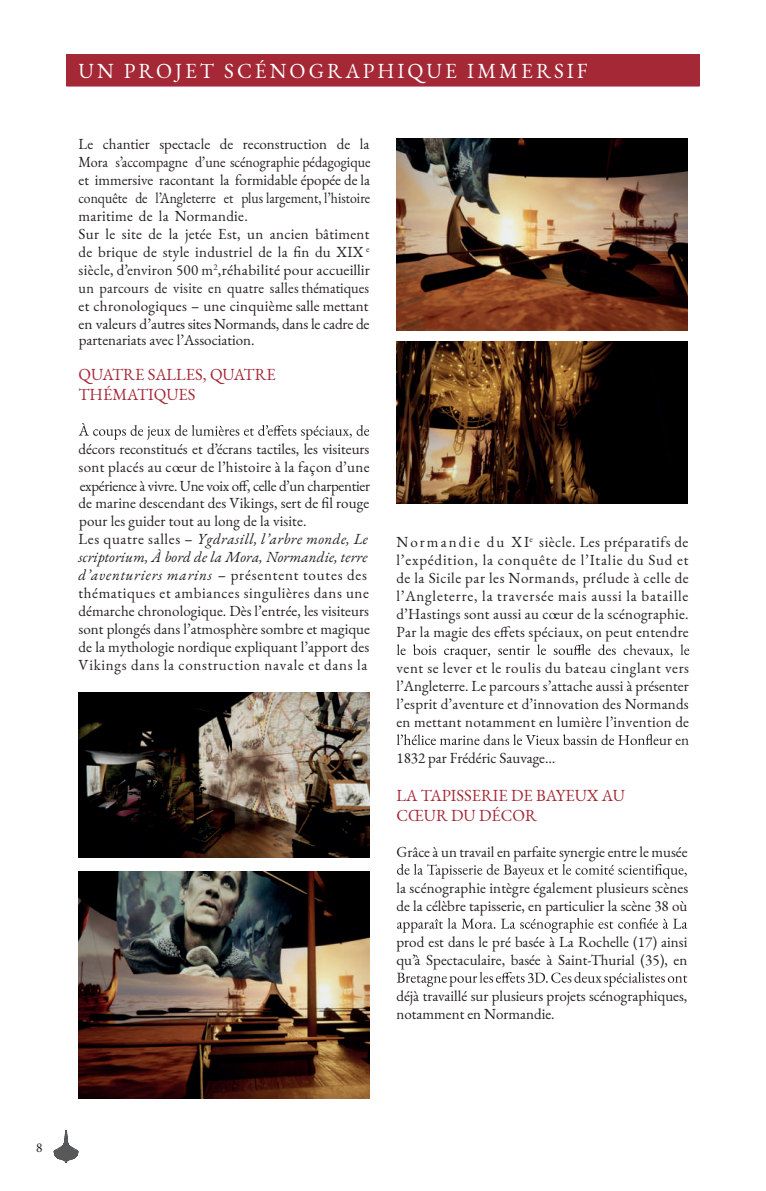
<style>
.page{position:relative;width:766px;height:1191px;background:#fff}
.page>*{position:absolute;margin:0;border:0;box-sizing:border-box;transform-origin:0 0}
.t1{font:21px "EB Garamond";letter-spacing:.145em;color:#fff}
.t2{font:16.5px/19.8px "EB Garamond";color:#a42836}
.t3{font:15px/18px "EB Garamond";color:#231f20}
.t4{font:15px "EB Garamond";letter-spacing:-.02em;color:#231f20}
.t5{font:15px "EB Garamond";letter-spacing:.02em;color:#231f20}
.t6{font:13.5px "Minion Pro";color:#231f20}
.s1{font-style:italic}
</style>
<div class="page">
<svg style="left:54px;top:1130px;width:24px;height:32px"></svg>
<div style="left:66px;top:54px;width:633px;height:32px;background:#a42836"></div>
<svg style="left:78px;top:423px;width:291px;height:17px"></svg>
<svg style="left:396px;top:644px;width:293px;height:15px"></svg>
<svg style="left:396px;top:734px;width:292px;height:11px"></svg>
<svg style="left:397px;top:864px;width:289px;height:14px"></svg>
<svg style="left:397px;top:918px;width:290px;height:15px"></svg>
<svg style="left:396px;top:972px;width:291px;height:15px"></svg>
<img style="left:396px;top:342px;width:291px;height:161px">
<img style="left:79px;top:871px;width:290px;height:227px">
<img style="left:396px;top:138px;width:291px;height:193px">
<img style="left:79px;top:692px;width:290px;height:165px">
<h1 class="t1" style="left:79px;top:57px;width:510px">UN PROJET SCÉNOGRAPHIQUE IMMERSIF</h1>
<p class="t3" style="left:79px;top:135px;width:293px">Le chantier spectacle de reconstruction de la Mora s’accompagne d’une scénographie pédagogique et immersive racontant la formidable épopée de la conquête de l’Angleterre et plus largement, l’histoire maritime de la Normandie.<br>Sur le site de la jetée Est, un ancien bâtiment de brique de style industriel de la fin du XIX <sup>e </sup>siècle, d’environ 500 m<sup>2</sup>,réhabilité pour accueillir un parcours de visite en quatre salles thématiques et chronologiques – une cinquième salle mettant en valeurs d’autres sites Normands, dans le cadre de</p>
<p class="t2" style="left:79px;top:364px;width:199px">QUATRE SALLES, QUATRE<br>THÉMATIQUES</p>
<p class="t3" style="left:79px;top:439px;width:292px">décors reconstitués et d’écrans tactiles, les visiteurs sont placés au cœur de l’histoire à la façon d’une</p>
<p class="t3" style="left:79px;top:493px;width:292px">de marine descendant des Vikings, sert de fil rouge</p>
<p class="t3" style="left:79px;top:530px;width:293px">Les quatre salles – <span class="s1">Ygdrasill, l’arbre monde, Le scriptorium, À bord de la Mora, Normandie, terre d’aventuriers marins</span> – présentent toutes des thématiques et ambiances singulières dans une démarche chronologique. Dès l’entrée, les visiteurs sont plongés dans l’atmosphère sombre et magique de la mythologie nordique expliquant l’apport des Vikings dans la construction navale et dans la</p>
<p class="t3" style="left:396px;top:533px;width:294px;text-align:justify">Normandie du XI<sup>e</sup> siècle. Les préparatifs de l’expédition, la conquête de l’Italie du Sud et de la Sicile par les Normands, prélude à celle de l’Angleterre, la traversée mais aussi la bataille d’Hastings sont aussi au cœur de la scénographie.</p>
<p class="t3" style="left:79px;top:331px;width:177px">partenariats avec l’Association.</p>
<p class="t4" style="left:80px;top:476px;width:291px">expérience à vivre. Une voix off, celle d’un charpentier</p>
<p class="t3" style="left:79px;top:512px;width:229px">pour les guider tout au long de la visite.</p>
<p class="t5" style="left:396px;top:622px;width:294px">Par la magie des effets spéciaux, on peut entendre</p>
<p class="t3" style="left:396px;top:659px;width:294px;text-align:justify">vent se lever et le roulis du bateau cinglant vers l’Angleterre. Le parcours s’attache aussi à présenter l’esprit d’aventure et d’innovation des Normands en mettant notamment en lumière l’invention de</p>
<p class="t3" style="left:396px;top:749px;width:160px">1832 par Frédéric Sauvage…</p>
<p class="t2" style="left:396px;top:785px;width:230px">LA TAPISSERIE DE BAYEUX AU<br>CŒUR DU DÉCOR</p>
<p class="t3" style="left:396px;top:842px;width:292px">Grâce à un travail en parfaite synergie entre le musée</p>
<p class="t3" style="left:396px;top:878px;width:293px">la scénographie intègre également plusieurs scènes de la célèbre tapisserie, en particulier la scène 38 où</p>
<p class="t3" style="left:396px;top:932px;width:292px">prod est dans le pré basée à La Rochelle (17) ainsi qu’à Spectaculaire, basée à Saint-Thurial (35), en</p>
<p class="t3" style="left:396px;top:986px;width:292px">déjà travaillé sur plusieurs projets scénographiques, notamment en Normandie.</p>
<p class="t6" style="left:36px;top:1138px;width:8px">8</p>
</div>
